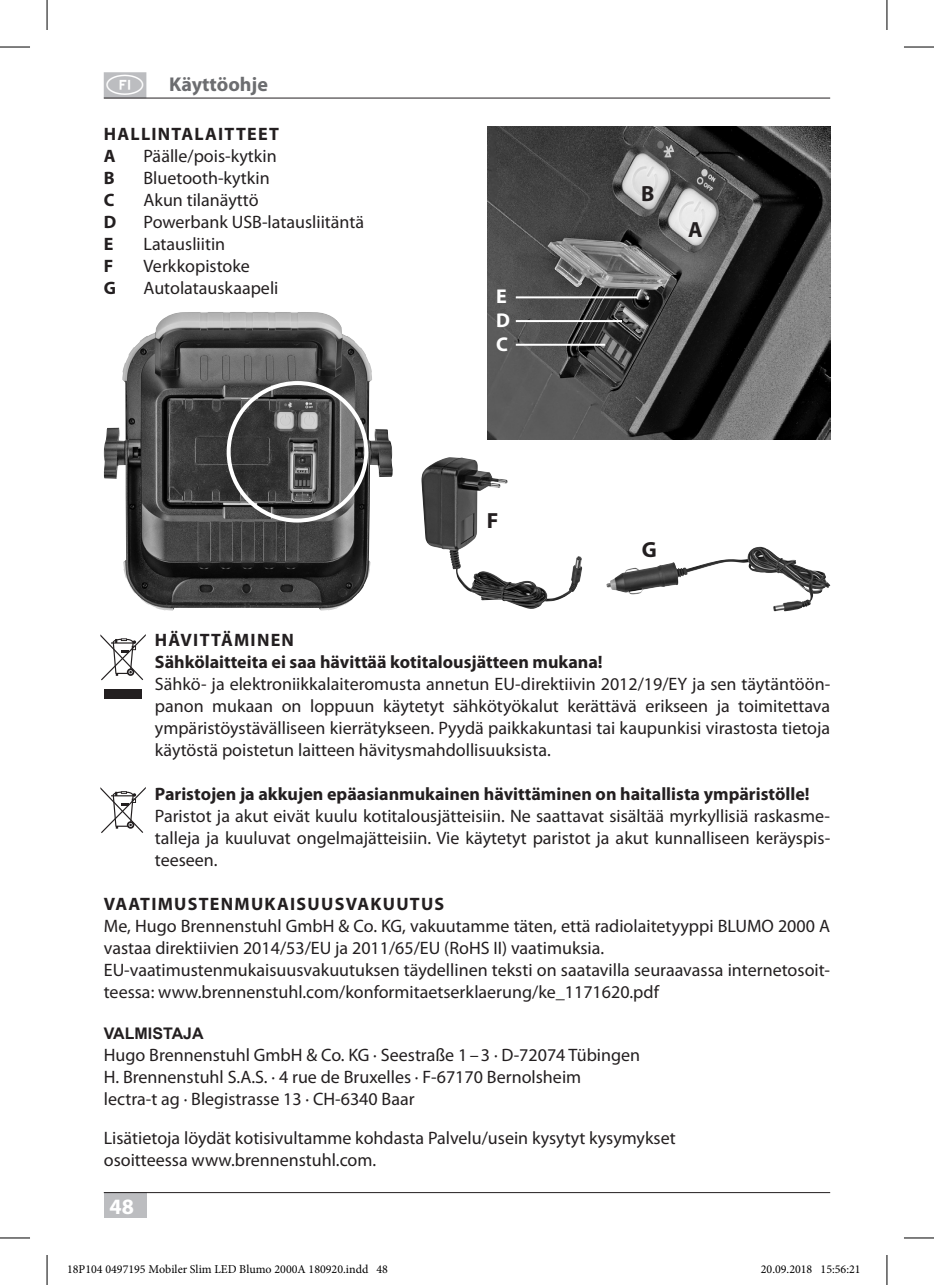
<style>
.page{position:relative;width:934px;height:1285px;background:#fff}
.page>*{position:absolute;margin:0;border:0;box-sizing:border-box;transform-origin:0 0}
.t1{font:700 22px "Myriad Pro";color:#231f20}
.t2{font:700 22px "Myriad Pro";color:#fff}
.t3{font:700 20px "Myriad Pro";color:#6c6d70}
.t4{font:700 20px/24px "Myriad Pro";color:#fff}
.t5{font:18px/22px "Myriad Pro";color:#231f20}
.t6{font:700 18px/22px "Myriad Pro";color:#231f20}
.t7{font:700 18px/22px "Myriad Pro";letter-spacing:.07em;color:#231f20}
.t8{font:700 16px "Arial";color:#231f20}
.t9{font:12px "Minion Pro";color:#000}
.s1{font-family:"Country 2 Pi";font-weight:400;font-size:23.4px;color:#fff}
</style>
<div class="page">
<div style="left:104px;top:1192px;width:42px;height:26px;background:#bcbdc0"></div>
<div style="left:104px;top:72px;width:42px;height:26px;background:#bcbdc0"></div>
<hr style="left:104px;top:98px;width:725px;height:1px;background:#231f20">
<hr style="left:104px;top:1192px;width:725px;height:1px;background:#231f20">
<div style="left:104px;top:689px;width:38px;height:9px;background:#231f20"></div>
<svg style="left:100px;top:634px;width:46px;height:46px"></svg>
<svg style="left:100px;top:787px;width:46px;height:46px"></svg>
<img style="left:104px;top:312px;width:266px;height:298px">
<div style="left:226px;top:381px;width:142px;height:141px;border:4px solid #fff;border-radius:50%"></div>
<img style="left:421px;top:457px;width:161px;height:152px">
<img style="left:606px;top:547px;width:186px;height:47px">
<img style="left:487px;top:126px;width:342px;height:314px">
<hr style="left:515px;top:296px;width:122px;height:2px;background:#fff">
<hr style="left:515px;top:320px;width:106px;height:2px;background:#fff">
<hr style="left:515px;top:344px;width:90px;height:2px;background:#fff">
<hr style="left:0;top:47px;width:30px;height:1px;background:#000">
<hr style="left:903px;top:47px;width:30px;height:1px;background:#000">
<hr style="left:0;top:1237px;width:30px;height:1px;background:#000">
<hr style="left:903px;top:1237px;width:30px;height:1px;background:#000">
<hr style="left:47px;top:0;width:1px;height:30px;background:#000">
<hr style="left:47px;top:1255px;width:1px;height:30px;background:#000">
<hr style="left:886px;top:0;width:1px;height:30px;background:#000">
<hr style="left:886px;top:1255px;width:1px;height:30px;background:#000">
<p class="t3" style="left:106px;top:72px;width:163px"><span class="s1">F</span> Käyttöohje</p>
<p class="t7" style="left:104px;top:122px;width:176px">HALLINTALAITTEET<br>A</p>
<p class="t5" style="left:143px;top:145px;width:135px">Päälle/pois-kytkin</p>
<p class="t6" style="left:104px;top:166px;width:12px">B</p>
<p class="t5" style="left:143px;top:167px;width:128px">Bluetooth-kytkin</p>
<p class="t6" style="left:104px;top:188px;width:12px">C</p>
<p class="t5" style="left:143px;top:189px;width:116px">Akun tilanäyttö</p>
<p class="t6" style="left:104px;top:210px;width:14px">D</p>
<p class="t5" style="left:143px;top:211px;width:222px">Powerbank USB-latausliitäntä</p>
<p class="t6" style="left:104px;top:232px;width:11px">E</p>
<p class="t5" style="left:143px;top:233px;width:83px">Latausliitin</p>
<p class="t6" style="left:104px;top:254px;width:11px">F</p>
<p class="t5" style="left:143px;top:255px;width:108px">Verkkopistoke</p>
<p class="t6" style="left:104px;top:276px;width:14px">G</p>
<p class="t5" style="left:143px;top:277px;width:136px">Autolatauskaapeli</p>
<p class="t4" style="left:496px;top:284px;width:15px">E<br>D<br>C</p>
<p class="t1" style="left:486px;top:507px;width:13px">F</p>
<p class="t1" style="left:641px;top:179px;width:15px">B</p>
<p class="t1" style="left:688px;top:215px;width:16px">A</p>
<p class="t1" style="left:641px;top:536px;width:17px">G</p>
<p class="t6" style="left:155px;top:628px;width:449px">HÄVITTÄMINEN<br>Sähkölaitteita ei saa hävittää kotitalousjätteen mukana!</p>
<p class="t5" style="left:155px;top:673px;width:676px;text-align:justify">Sähkö- ja elektroniikkalaiteromusta annetun EU-direktiivin 2012/19/EY ja sen täytäntöön&shy;panon mukaan on loppuun käytetyt sähkötyökalut kerättävä erikseen ja toimitettava ympäristöystävälliseen kierrätykseen. Pyydä paikkakuntasi tai kaupunkisi virastosta tietoja käytöstä poistetun laitteen hävitysmahdollisuuksista.</p>
<p class="t6" style="left:155px;top:782px;width:656px">Paristojen ja akkujen epäasianmukainen hävittäminen on haitallista ympäristölle!</p>
<p class="t5" style="left:155px;top:805px;width:676px;text-align:justify">Paristot ja akut eivät kuulu kotitalousjätteisiin. Ne saattavat sisältää myrkyllisiä raskasme&shy;talleja ja kuuluvat ongelmajätteisiin. Vie käytetyt paristot ja akut kunnalliseen keräyspis&shy;teeseen.</p>
<p class="t7" style="left:104px;top:892px;width:342px">VAATIMUSTENMUKAISUUSVAKUUTUS</p>
<p class="t5" style="left:104px;top:914px;width:727px">Me, Hugo Brennenstuhl GmbH &amp; Co. KG, vakuutamme täten, että radiolaitetyyppi BLUMO 2000 A vastaa direktiivien 2014/53/EU ja 2011/65/EU (RoHS II) vaatimuksia.<br>EU-vaatimustenmukaisuusvakuutuksen täydellinen teksti on saatavilla seuraavassa internetosoit&shy;teessa: www.brennenstuhl.com/konformitaetserklaerung/ke_1171620.pdf</p>
<p class="t8" style="left:104px;top:1023px;width:101px">VALMISTAJA</p>
<p class="t5" style="left:104px;top:1044px;width:537px">Hugo Brennenstuhl GmbH &amp; Co. KG ∙ Seestraße 1–3 · D-72074 Tübingen<br>H. Brennenstuhl S.A.S. ∙ 4 rue de Bruxelles ∙ F-67170 Bernolsheim<br>lectra-t ag ∙ Blegistrasse 13 · CH-6340 Baar</p>
<p class="t5" style="left:104px;top:1126px;width:573px">Lisätietoja löydät kotisivultamme kohdasta Palvelu/usein kysytyt kysymykset osoitteessa www.brennenstuhl.com.</p>
<p class="t2" style="left:109px;top:1191px;width:26px">48</p>
<p class="t9" style="left:67px;top:1261px;width:322px">18P104 0497195 Mobiler Slim LED Blumo 2000A 180920.indd 48</p>
<p class="t9" style="left:760px;top:1261px;width:101px">20.09.2018 15:56:21</p>
</div>
